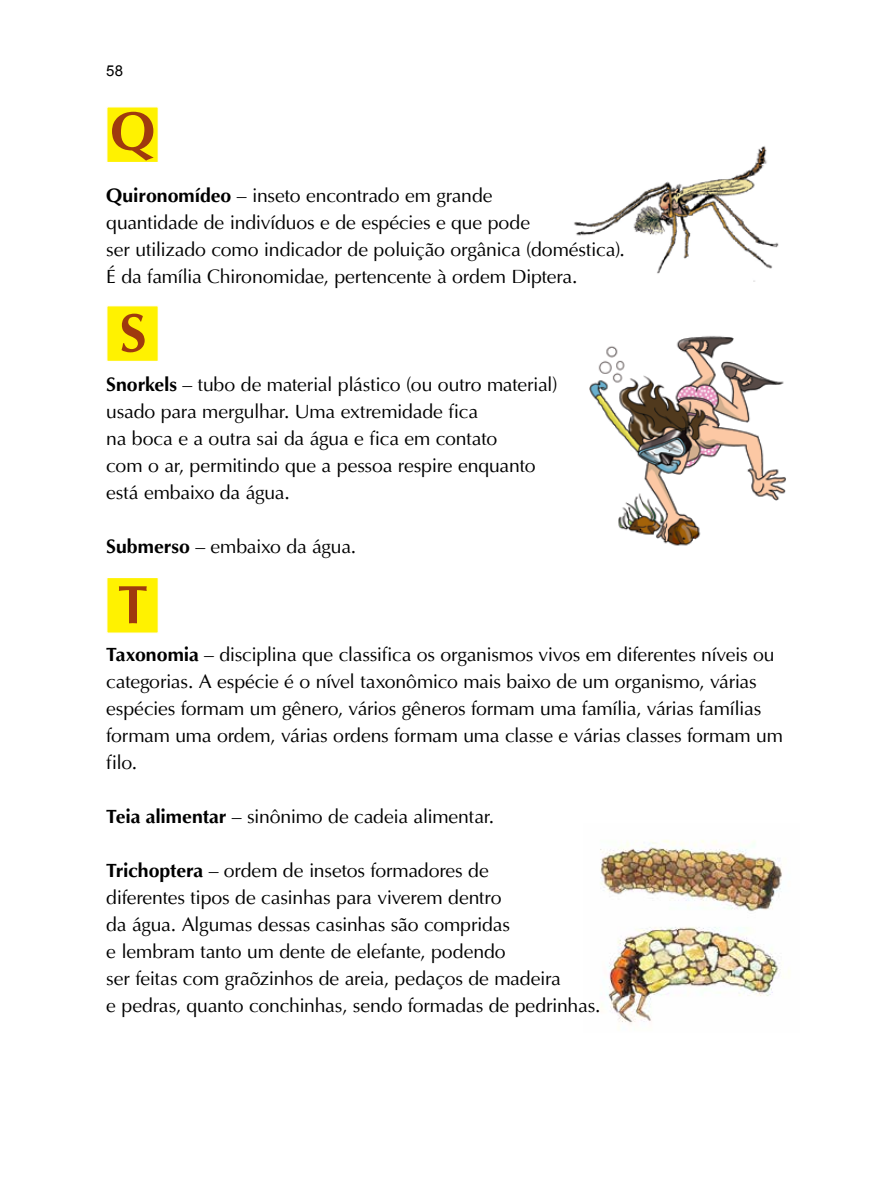
<style>
.page{position:relative;width:893px;height:1191px;background:#fff}
.page>*{position:absolute;margin:0;border:0;box-sizing:border-box;transform-origin:0 0}
.t1{font:700 54px "Ottawa";color:#9f3a0e}
.t2{font:19.5px/27px "Ottawa Plain";letter-spacing:-.015em;color:#000}
.t3{font:15px "Arial";color:#000}
.s1{font-family:"Ottawa";font-weight:700}
</style>
<div class="page">
<img style="left:574px;top:146px;width:205px;height:136px">
<img style="left:600px;top:840px;width:182px;height:184px">
<img style="left:589px;top:336px;width:197px;height:210px">
<div style="left:106px;top:106px;width:53px;height:57px;background:#fff200;border:1px solid #fff"></div>
<div style="left:106px;top:305px;width:53px;height:57px;background:#fff200;border:1px solid #fff"></div>
<div style="left:106px;top:577px;width:53px;height:56px;background:#fff200;border:1px solid #fff"></div>
<p class="t3" style="left:106px;top:61px;width:18px">58</p>
<h1 class="t1" style="left:110px;top:98px;width:46px">Q</h1>
<p class="t2" style="left:106px;top:182px;width:520px"><span class="s1">Quironomídeo</span> – inseto encontrado em grande<br>quantidade de indivíduos e de espécies e que pode<br>ser utilizado como indicador de poluição orgânica (doméstica).<br>É da família Chironomidae, pertencente à ordem Diptera.</p>
<h1 class="t1" style="left:119px;top:299px;width:28px">S</h1>
<p class="t2" style="left:106px;top:371px;width:453px"><span class="s1">Snorkels</span> – tubo de material plástico (ou outro material) usado para mergulhar. Uma extremidade fica<br>na boca e a outra sai da água e fica em contato<br>com o ar, permitindo que a pessoa respire enquanto está embaixo da água.</p>
<p class="t2" style="left:106px;top:533px;width:252px"><span class="s1">Submerso</span> – embaixo da água.</p>
<h1 class="t1" style="left:118px;top:571px;width:32px">T</h1>
<p class="t2" style="left:106px;top:641px;width:678px"><span class="s1">Taxonomia</span> – disciplina que classifica os organismos vivos em diferentes níveis ou categorias. A espécie é o nível taxonômico mais baixo de um organismo, várias espécies formam um gênero, vários gêneros formam uma família, várias famílias formam uma ordem, várias ordens formam uma classe e várias classes formam um filo.</p>
<p class="t2" style="left:106px;top:803px;width:389px"><span class="s1">Teia alimentar</span> – sinônimo de cadeia alimentar.</p>
<p class="t2" style="left:106px;top:857px;width:496px"><span class="s1">Trichoptera</span> – ordem de insetos formadores de<br>diferentes tipos de casinhas para viverem dentro<br>da água. Algumas dessas casinhas são compridas<br>e lembram tanto um dente de elefante, podendo<br>ser feitas com graõzinhos de areia, pedaços de madeira<br>e pedras, quanto conchinhas, sendo formadas de pedrinhas.</p>
</div>
